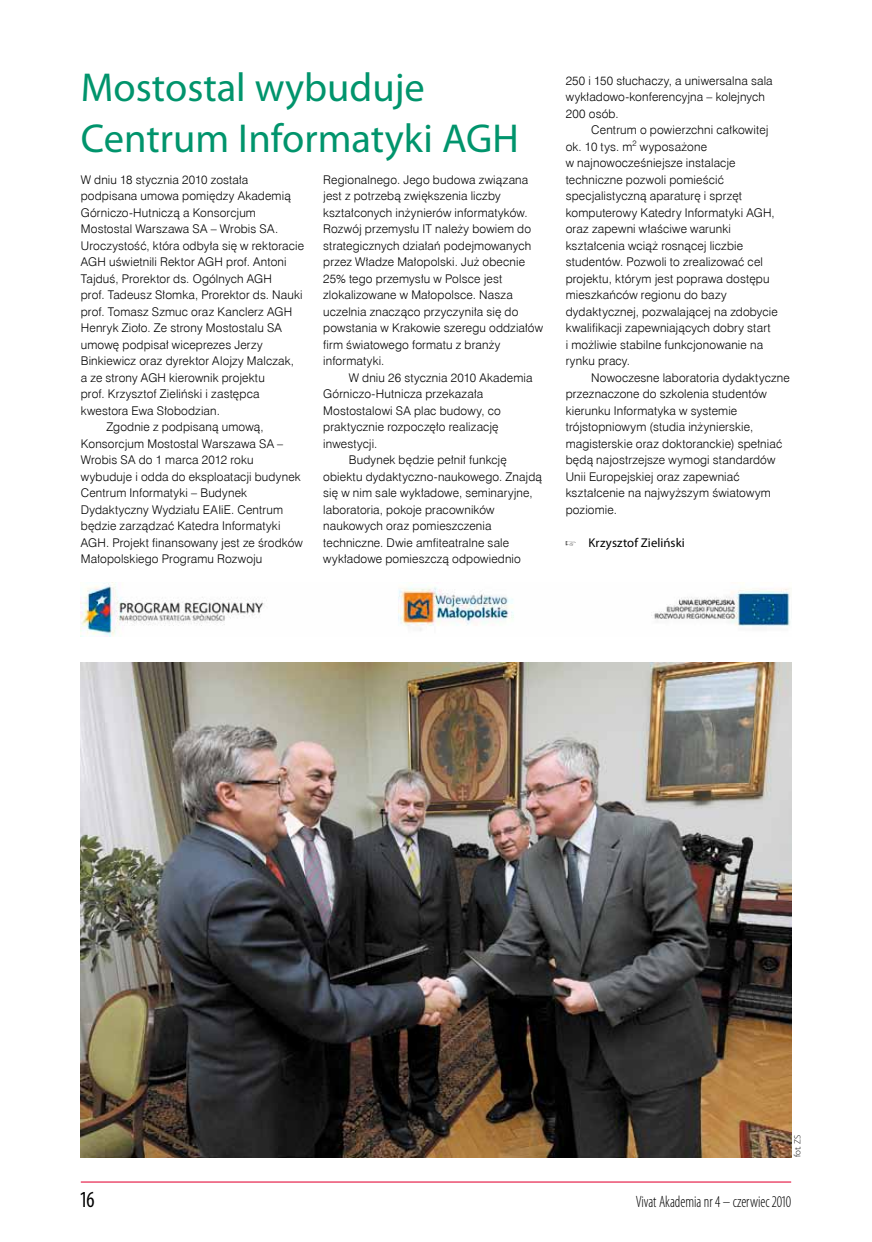
<style>
.page{position:relative;width:872px;height:1242px;background:#fff}
.page>*{position:absolute;margin:0;border:0;box-sizing:border-box;transform-origin:0 0}
.t1{font:40.5px/51px "Myriad Pro";color:#00946c}
.t2{font:condensed 23.1px "Myriad Pro";color:#000;scale:.91 1}
.t3{font:300 condensed 16.5px "Myriad Pro";color:#000;scale:.91 1}
.t4{font:12.75px "Myriad Pro";letter-spacing:.005em;color:#000}
.t5{font:12px/16.5px "Swis 721 Lt EU";letter-spacing:.015em;color:#000}
.t6{font:300 9px "Myriad Pro";color:#000}
</style>
<div class="page">
<hr style="left:81px;top:1181px;width:710px;height:1px;background:#e20030">
<img style="left:81px;top:662px;width:710px;height:495px">
<img style="left:81px;top:582px;width:709px;height:54px">
<h1 class="t1" style="left:81px;top:63px;width:439px">Mostostal wybuduje<br>Centrum Informatyki AGH</h1>
<p class="t5" style="left:81px;top:171px;width:169px">W dniu 18 stycznia 2010 została</p>
<p class="t5" style="left:81px;top:188px;width:211px">podpisana umowa pomiędzy Akademią</p>
<p class="t5" style="left:81px;top:204px;width:177px">Górniczo-‑ Hutniczą a Konsorcjum</p>
<p class="t5" style="left:81px;top:221px;width:199px">Mostostal Warszawa SA – Wrobis SA.</p>
<p class="t5" style="left:81px;top:237px;width:225px">Uroczystość, która odbyła się w rektoracie</p>
<p class="t5" style="left:81px;top:254px;width:207px">AGH uświetnili Rektor AGH prof. Antoni</p>
<p class="t5" style="left:81px;top:270px;width:193px">Tajduś, Prorektor ds. Ogólnych AGH</p>
<p class="t5" style="left:81px;top:287px;width:223px">prof. Tadeusz Słomka, Prorektor ds. Nauki</p>
<p class="t5" style="left:81px;top:303px;width:213px">prof. Tomasz Szmuc oraz Kanclerz AGH</p>
<p class="t5" style="left:81px;top:320px;width:203px">Henryk Zioło. Ze strony Mostostalu SA</p>
<p class="t5" style="left:81px;top:336px;width:183px">umowę podpisał wiceprezes Jerzy</p>
<p class="t5" style="left:81px;top:353px;width:215px">Binkiewicz oraz dyrektor Alojzy Malczak,</p>
<p class="t5" style="left:81px;top:369px;width:185px">a ze strony AGH kierownik projektu</p>
<p class="t5" style="left:81px;top:386px;width:180px">prof. Krzysztof Zieliński i zastępca</p>
<p class="t5" style="left:81px;top:402px;width:141px">kwestora Ewa Słobodzian.</p>
<p class="t5" style="left:106px;top:419px;width:159px">Zgodnie z podpisaną umową,</p>
<p class="t5" style="left:81px;top:435px;width:204px">Konsorcjum Mostostal Warszawa SA –</p>
<p class="t5" style="left:81px;top:452px;width:174px">Wrobis SA do 1 marca 2012 roku</p>
<p class="t5" style="left:81px;top:468px;width:221px">wybuduje i odda do eksploatacji budynek</p>
<p class="t5" style="left:81px;top:485px;width:168px">Centrum Informatyki – Budynek</p>
<p class="t5" style="left:81px;top:501px;width:204px">Dydaktyczny Wydziału EAIiE. Centrum</p>
<p class="t5" style="left:81px;top:518px;width:201px">będzie zarządzać Katedra Informatyki</p>
<p class="t5" style="left:81px;top:534px;width:223px">AGH. Projekt finansowany jest ze środków</p>
<p class="t5" style="left:81px;top:551px;width:183px">Małopolskiego Programu Rozwoju</p>
<p class="t5" style="left:323px;top:171px;width:221px">Regionalnego. Jego budowa związana jest z potrzebą zwiększenia liczby kształconych inżynierów informatyków.<br>Rozwój przemysłu IT należy bowiem do strategicznych działań podejmowanych przez Władze Małopolski. Już obecnie 25% tego przemysłu w Polsce jest zlokalizowane w Małopolsce. Nasza uczelnia znacząco przyczyniła się do powstania w Krakowie szeregu oddziałów firm światowego formatu z branży informatyki.</p>
<p class="t5" style="left:349px;top:369px;width:185px">W dniu 26 stycznia 2010 Akademia</p>
<p class="t5" style="left:323px;top:386px;width:161px">Górniczo-Hutnicza przekazała</p>
<p class="t5" style="left:323px;top:402px;width:179px">Mostostalowi SA plac budowy, co</p>
<p class="t5" style="left:323px;top:419px;width:177px">praktycznie rozpoczęło realizację</p>
<p class="t5" style="left:323px;top:435px;width:56px">inwestycji.</p>
<p class="t5" style="left:349px;top:452px;width:160px">Budynek będzie pełnił funkcję</p>
<p class="t5" style="left:323px;top:468px;width:220px">obiektu dydaktyczno-naukowego. Znajdą</p>
<p class="t5" style="left:323px;top:485px;width:211px">się w nim sale wykładowe, seminaryjne,</p>
<p class="t5" style="left:323px;top:501px;width:173px">laboratoria, pokoje pracowników</p>
<p class="t5" style="left:323px;top:518px;width:170px">naukowych oraz pomieszczenia</p>
<p class="t5" style="left:323px;top:534px;width:187px">techniczne. Dwie amfiteatralne sale</p>
<p class="t5" style="left:323px;top:551px;width:199px">wykładowe pomieszczą odpowiednio</p>
<p class="t5" style="left:566px;top:72px;width:208px">250 i 150 słuchaczy, a uniwersalna sala wykładowo-konferencyjna – kolejnych<br>200 osób.</p>
<p class="t5" style="left:566px;top:122px;width:214px;text-indent:26px">Centrum o powierzchni całkowitej ok. 10 tys. m<sup>2</sup> wyposażone<br>w najnowocześniejsze instalacje techniczne pozwoli pomieścić specjalistyczną aparaturę i sprzęt komputerowy Katedry Informatyki AGH, oraz zapewni właściwe warunki kształcenia wciąż rosnącej liczbie studentów. Pozwoli to zrealizować cel projektu, którym jest poprawa dostępu mieszkańców regionu do bazy dydaktycznej, pozwalającej na zdobycie kwalifikacji zapewniających dobry start<br>i możliwie stabilne funkcjonowanie na rynku pracy.</p>
<p class="t5" style="left:566px;top:369px;width:225px;text-indent:26px">Nowoczesne laboratoria dydaktyczne przeznaczone do szkolenia studentów kierunku Informatyka w systemie trójstopniowym (studia inżynierskie, magisterskie oraz doktoranckie) spełniać będą najostrzejsze wymogi standardów Unii Europejskiej oraz zapewniać kształcenie na najwyższym światowym poziomie.</p>
<p class="t4" style="left:566px;top:535px;width:121px">• Krzysztof Zieliński</p>
<p class="t6" style="left:792px;top:1157px;width:24px;rotate:-90deg">fot. ZS</p>
<h2 class="t2" style="left:81px;top:1186px;width:17px">16</h2>
<h3 class="t3" style="left:636px;top:1192px;width:172px">Vivat Akademia nr 4 – czerwiec 2010</h3>
</div>
